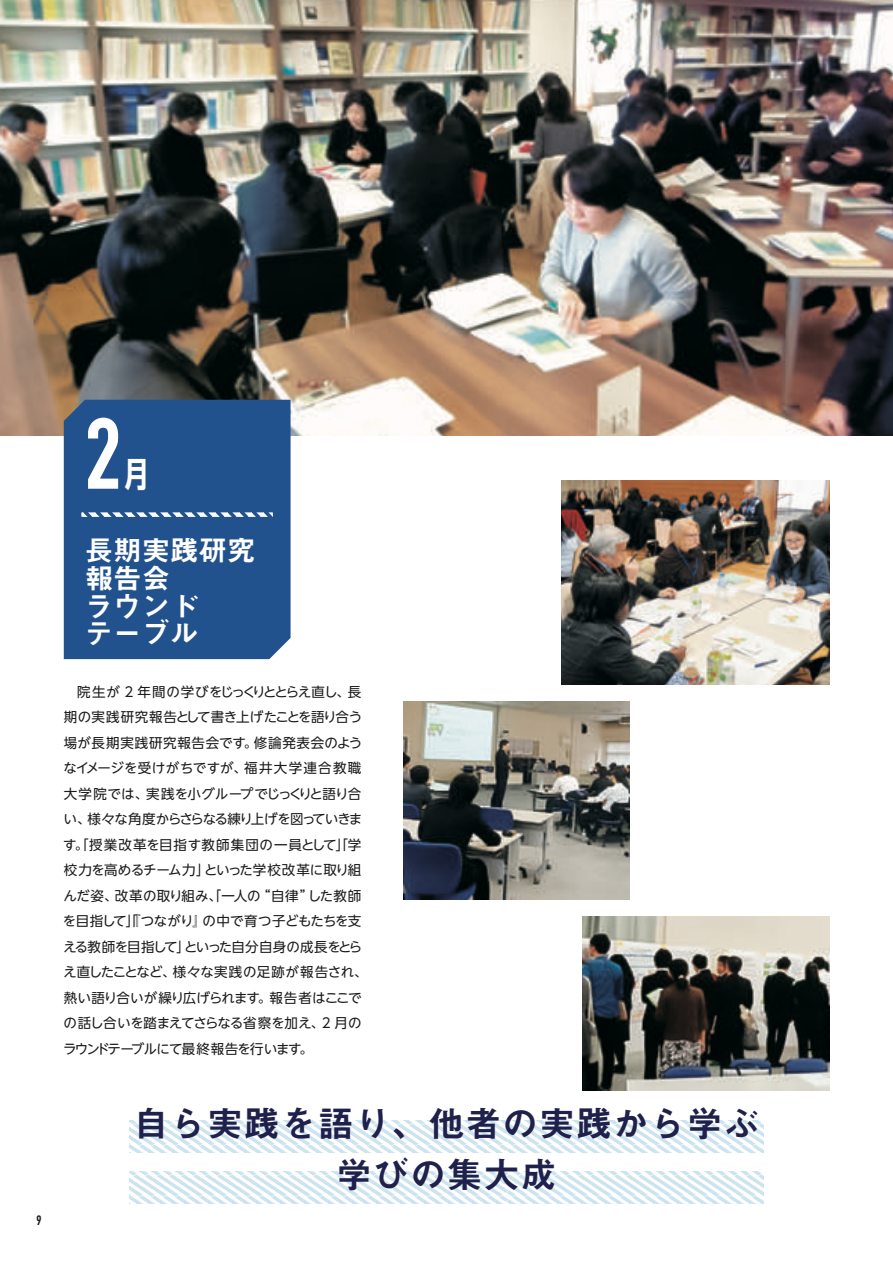
<style>
.page{position:relative;width:893px;height:1263px;background:#fff}
.page>*{position:absolute;margin:0;border:0;box-sizing:border-box;transform-origin:0 0}
.t1{font:99px "DIN Engschrift Std";color:#fff}
.t2{font:36px "Midashi Go Pr 5 MB31";letter-spacing:.025em;color:#1f204c}
.t3{font:34.5px "UD Shin Go C Osez Pr 6 N De B";color:#fff}
.t4{font:28.5px/27.6px "Midashi Go Upr MB31";color:#fff}
.t5{font:13.5px/25.5px "UD Shin Go NT Pro";letter-spacing:-.025em;color:#1a1a1a}
.t6{font:13.5px "DIN Engschrift Std";color:#1a1a1a}
</style>
<div class="page">
<svg style="left:130px;top:1172px;width:633px;height:31px"></svg>
<svg style="left:130px;top:1121px;width:633px;height:31px"></svg>
<img style="left:561px;top:480px;width:268px;height:205px">
<img style="left:404px;top:701px;width:225px;height:199px">
<img style="left:583px;top:916px;width:246px;height:175px">
<img style="left:0;top:0;width:893px;height:436px">
<div style="left:64px;top:400px;width:227px;height:259px;background:#22528d"></div>
<svg style="left:81px;top:512px;width:192px;height:5px"></svg>
<p class="t6" style="left:37px;top:1213px;width:7px">9</p>
<h1 class="t1" style="left:85px;top:396px;width:38px">2</h1>
<h3 class="t3" style="left:124px;top:446px;width:26px">月</h3>
<h3 class="t4" style="left:85px;top:535px;width:172px">長期実践研究報告会<br>ラウンド<br>テーブル</h3>
<p class="t5" style="left:63px;top:678px;width:306px;text-indent:14px">院生が 2 年間の学びをじっくりととらえ直し、長期の実践研究報告として書き上げたことを語り合う場が長期実践研究報告会です。修論発表会のようなイメージを受けがちですが、福井大学連合教職大学院では、実践を小グループでじっくりと語り合い、様々な角度からさらなる練り上げを図っていきます。「授業改革を目指す教師集団の一員として」「学校力を高めるチーム力」といった学校改革に取り組んだ姿、改革の取り組み、「一人の“自律”した教師を目指して」「『つながり』の中で育つ子どもたちを支える教師を目指して」といった自分自身の成長をとらえ直したことなど、様々な実践の足跡が報告され、熱い語り合いが繰り広げられます。報告者はここでの話し合いを踏まえてさらなる省察を加え、2 月のラウンドテーブルにて最終報告を行います。</p>
<h2 class="t2" style="left:133px;top:1095px;width:628px">自ら実践を語り、他者の実践から学ぶ</h2>
<h2 class="t2" style="left:336px;top:1146px;width:222px">学びの集大成</h2>
</div>
